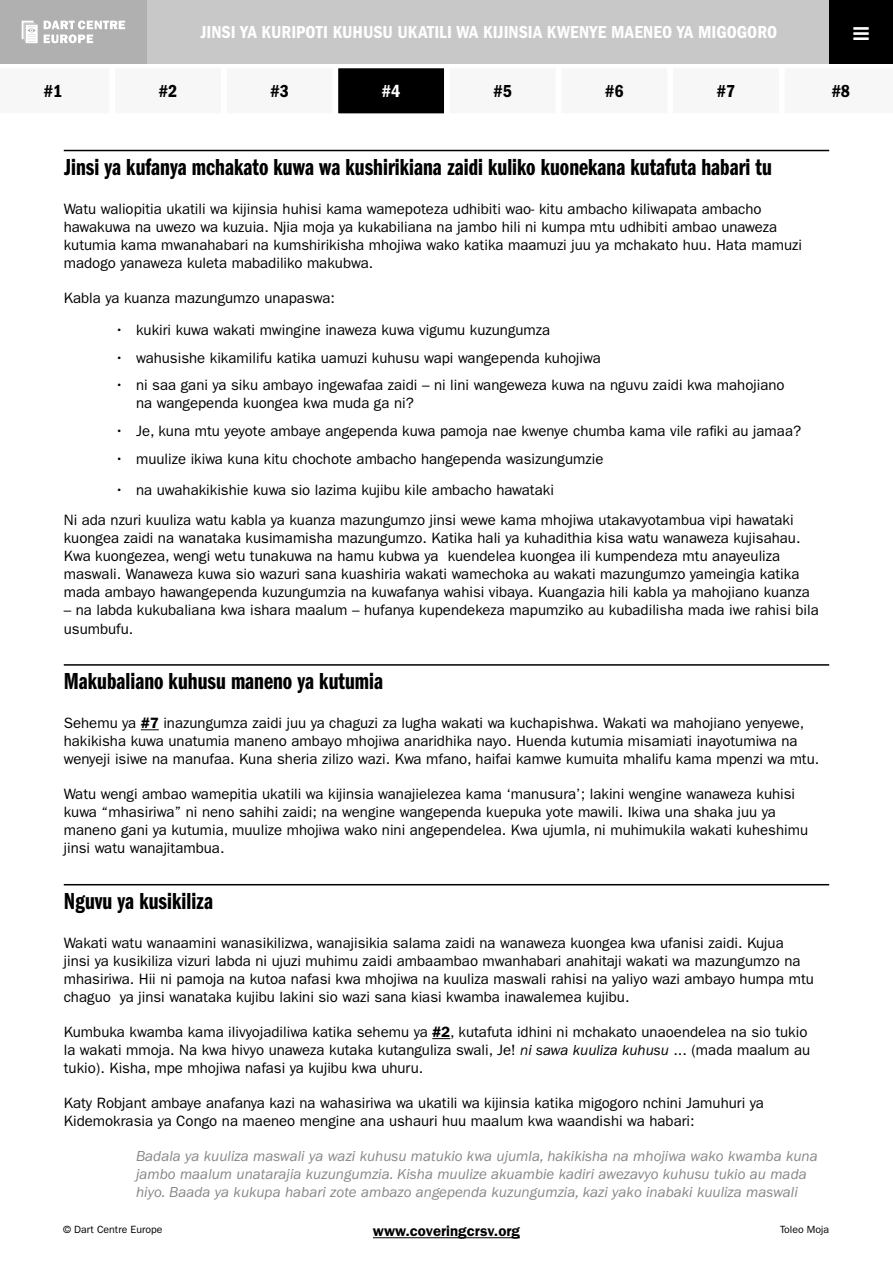
<style>
.page{position:relative;width:893px;height:1263px;background:#fff}
.page>*{position:absolute;margin:0;border:0;box-sizing:border-box;transform-origin:0 0}
.t1{font:24px "ITC Franklin Gothic Std Dm Cp";color:#000}
.t2{font:18px "ITC Franklin Gothic Std Dm Cd";color:#fff}
.t3{font:18px "ITC Franklin Gothic Std Dm Cd";color:#000}
.t4{font:15px/18px "ITC Franklin Gothic Std";color:#000}
.t5{font:italic 15px/18px "ITC Franklin Gothic Std";color:#878787}
.t6{font:600 15px "ITC Franklin Gothic Std";color:#000}
.t7{font:10.5px "ITC Franklin Gothic Std";color:#000}
.s1{font-weight:600}
.s2{font-style:italic}
</style>
<div class="page">
<div style="left:336px;top:66px;width:110px;height:50px;background:#000"></div>
<div style="left:334px;top:64px;width:114px;height:54px;border:4px solid #fff"></div>
<div style="left:671px;top:66px;width:110px;height:50px;background:#f7f7f7"></div>
<div style="left:113px;top:66px;width:110px;height:50px;background:#f7f7f7"></div>
<div style="left:448px;top:66px;width:110px;height:50px;background:#f7f7f7"></div>
<div style="left:224px;top:66px;width:111px;height:50px;background:#f7f7f7"></div>
<div style="left:559px;top:66px;width:110px;height:50px;background:#f7f7f7"></div>
<hr style="left:64px;top:150px;width:765px;height:1px;background:#000">
<hr style="left:64px;top:664px;width:765px;height:2px;background:#000">
<svg style="left:141px;top:729px;width:18px;height:1px"></svg>
<hr style="left:64px;top:884px;width:765px;height:1px;background:#000">
<svg style="left:432px;top:1038px;width:18px;height:1px"></svg>
<hr style="left:373px;top:1237px;width:147px;height:1px;background:#000">
<div style="left:0;top:0;width:893px;height:64px;background:#c8c8c8"></div>
<div style="left:0;top:0;width:147px;height:64px;background:#b0b0b0"></div>
<svg style="left:44px;top:21px;width:81px;height:22px"></svg>
<svg style="left:22px;top:21px;width:16px;height:22px"></svg>
<div style="left:829px;top:0;width:64px;height:64px;background:#000"></div>
<p class="t2" style="left:201px;top:22px;width:578px">JINSI YA KURIPOTI KUHUSU UKATILI WA KIJINSIA KWENYE MAENEO YA MIGOGORO</p>
<p class="t3" style="left:44px;top:81px;width:20px">#1</p>
<p class="t3" style="left:159px;top:81px;width:20px">#2</p>
<p class="t3" style="left:270px;top:81px;width:20px">#3</p>
<p class="t2" style="left:382px;top:81px;width:20px">#4</p>
<p class="t3" style="left:494px;top:81px;width:20px">#5</p>
<p class="t3" style="left:605px;top:81px;width:20px">#6</p>
<p class="t3" style="left:717px;top:81px;width:20px">#7</p>
<p class="t3" style="left:832px;top:81px;width:20px">#8</p>
<h1 class="t1" style="left:64px;top:153px;width:710px">Jinsi ya kufanya mchakato kuwa wa kushirikiana zaidi kuliko kuonekana kutafuta habari tu</h1>
<p class="t4" style="left:64px;top:200px;width:740px">Watu waliopitia ukatili wa kijinsia huhisi kama wamepoteza udhibiti wao- kitu ambacho kiliwapata ambacho hawakuwa na uwezo wa kuzuia. Njia moja ya kukabiliana na jambo hili ni kumpa mtu udhibiti ambao unaweza kutumia kama mwanahabari na kumshirikisha mhojiwa wako katika maamuzi juu ya mchakato huu. Hata mamuzi madogo yanaweza kuleta mabadiliko makubwa.</p>
<p class="t4" style="left:64px;top:289px;width:273px">Kabla ya kuanza mazungumzo unapaswa:</p>
<p class="t4" style="left:115px;top:321px;width:437px">• kukiri kuwa wakati mwingine inaweza kuwa vigumu kuzungumza</p>
<p class="t4" style="left:115px;top:349px;width:487px">• wahusishe kikamilifu katika uamuzi kuhusu wapi wangependa kuhojiwa</p>
<p class="t4" style="left:136px;top:376px;width:650px;text-indent:-21px">• ni saa gani ya siku ambayo ingewafaa zaidi – ni lini wangeweza kuwa na nguvu zaidi kwa mahojiano na wangependa kuongea kwa muda ga ni?</p>
<p class="t4" style="left:115px;top:422px;width:688px">• Je, kuna mtu yeyote ambaye angependa kuwa pamoja nae kwenye chumba kama vile rafiki au jamaa?</p>
<p class="t4" style="left:115px;top:450px;width:490px">• muulize ikiwa kuna kitu chochote ambacho hangependa wasizungumzie</p>
<p class="t4" style="left:64px;top:474px;width:731px;line-height:30.8px;text-indent:51px">• na uwahakikishie kuwa sio lazima kujibu kile ambacho hawataki<br>Ni ada nzuri kuuliza watu kabla ya kuanza mazungumzo jinsi wewe kama mhojiwa utakavyotambua vipi hawataki</p>
<p class="t4" style="left:64px;top:529px;width:748px">kuongea zaidi na wanataka kusimamisha mazungumzo. Katika hali ya kuhadithia kisa watu wanaweza kujisahau.<br>Kwa kuongezea, wengi wetu tunakuwa na hamu kubwa ya kuendelea kuongea ili kumpendeza mtu anayeuliza maswali. Wanaweza kuwa sio wazuri sana kuashiria wakati wamechoka au wakati mazungumzo yameingia katika mada ambayo hawangependa kuzungumzia na kuwafanya wahisi vibaya. Kuangazia hili kabla ya mahojiano kuanza</p>
<p class="t4" style="left:64px;top:601px;width:757px">– na labda kukubaliana kwa ishara maalum – hufanya kupendekeza mapumziko au kubadilisha mada iwe rahisi bila usumbufu.</p>
<h1 class="t1" style="left:64px;top:668px;width:321px">Makubaliano kuhusu maneno ya kutumia</h1>
<p class="t4" style="left:64px;top:714px;width:757px">Sehemu ya <span class="s1">#7</span> inazungumza zaidi juu ya chaguzi za lugha wakati wa kuchapishwa. Wakati wa mahojiano yenyewe, hakikisha kuwa unatumia maneno ambayo mhojiwa anaridhika nayo. Huenda kutumia misamiati inayotumiwa na wenyeji isiwe na manufaa. Kuna sheria zilizo wazi. Kwa mfano, haifai kamwe kumuita mhalifu kama mpenzi wa mtu.</p>
<p class="t4" style="left:64px;top:785px;width:746px">Watu wengi ambao wamepitia ukatili wa kijinsia wanajielezea kama ‘manusura’; lakini wengine wanaweza kuhisi kuwa “mhasiriwa” ni neno sahihi zaidi; na wengine wangependa kuepuka yote mawili. Ikiwa una shaka juu ya maneno gani ya kutumia, muulize mhojiwa wako nini angependelea. Kwa ujumla, ni muhimukila wakati kuheshimu jinsi watu wanajitambua.</p>
<h1 class="t1" style="left:64px;top:888px;width:151px">Nguvu ya kusikiliza</h1>
<p class="t4" style="left:64px;top:934px;width:752px">Wakati watu wanaamini wanasikilizwa, wanajisikia salama zaidi na wanaweza kuongea kwa ufanisi zaidi. Kujua<br>jinsi ya kusikiliza vizuri labda ni ujuzi muhimu zaidi ambaambao mwanhabari anahitaji wakati wa mazungumzo na mhasiriwa. Hii ni pamoja na kutoa nafasi kwa mhojiwa na kuuliza maswali rahisi na yaliyo wazi ambayo humpa mtu chaguo ya jinsi wanataka kujibu lakini sio wazi sana kiasi kwamba inawalemea kujibu.</p>
<p class="t4" style="left:64px;top:1023px;width:748px">Kumbuka kwamba kama ilivyojadiliwa katika sehemu ya <span class="s1">#2</span>, kutafuta idhini ni mchakato unaoendelea na sio tukio la wakati mmoja. Na kwa hivyo unaweza kutaka kutanguliza swali, Je! <span class="s2">ni sawa kuuliza kuhusu</span> ... (mada maalum au tukio). Kisha, mpe mhojiwa nafasi ya kujibu kwa uhuru.</p>
<p class="t4" style="left:64px;top:1094px;width:702px">Katy Robjant ambaye anafanya kazi na wahasiriwa wa ukatili wa kijinsia katika migogoro nchini Jamuhuri ya<br>Kidemokrasia ya Congo na maeneo mengine ana ushauri huu maalum kwa waandishi wa habari:</p>
<p class="t5" style="left:136px;top:1147px;width:683px">Badala ya kuuliza maswali ya wazi kuhusu matukio kwa ujumla, hakikisha na mhojiwa wako kwamba kuna jambo maalum unatarajia kuzungumzia. Kisha muulize akuambie kadiri awezavyo kuhusu tukio au mada hiyo. Baada ya kukupa habari zote ambazo angependa kuzungumzia, kazi yako inabaki kuuliza maswali</p>
<p class="t6" style="left:373px;top:1222px;width:148px">www.coveringcrsv.org</p>
<p class="t7" style="left:63px;top:1224px;width:101px">© Dart Centre Europe</p>
<p class="t7" style="left:780px;top:1224px;width:51px">Toleo Moja</p>
</div>
